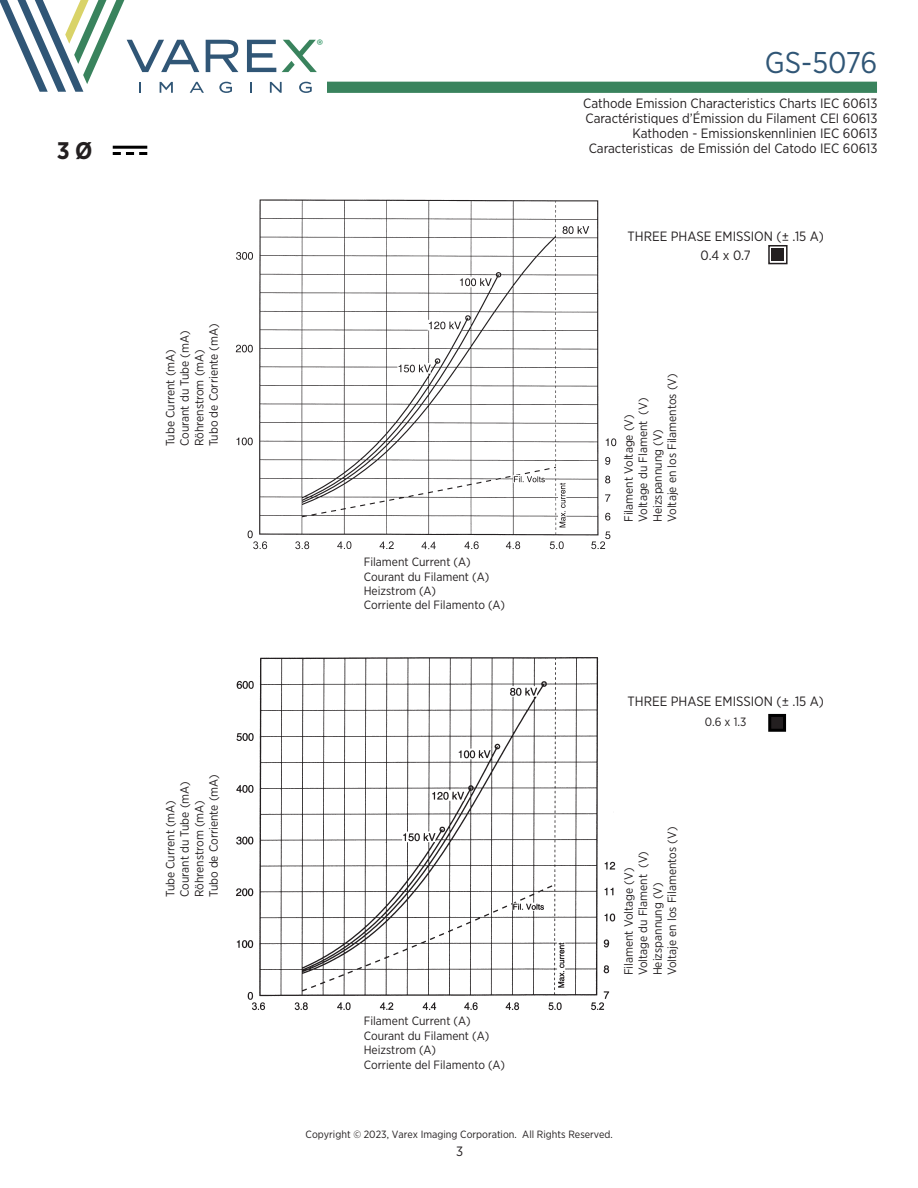
<style>
.page{position:relative;width:918px;height:1188px;background:#fff}
.page>*{position:absolute;margin:0;border:0;box-sizing:border-box;transform-origin:0 0}
.t1{font:30px "Gotham Narrow";letter-spacing:-.01em;color:#305676}
.t2{font:700 24px "Gotham Narrow";color:#231f20}
.t3{font:13.5px "Gotham Narrow";color:#231f20}
.t4{font:12.3px "Neutraface Text Book Alt";color:#0a8348}
.t5{font:12px "Gotham Narrow";color:#231f20}
.t6{font:10.5px "Gotham Narrow";color:#231f20}
</style>
<div class="page">
<div style="left:327px;top:82px;width:550px;height:11px;background:#39835d"></div>
<svg style="left:0;top:0;width:317px;height:93px"></svg>
<img style="left:236px;top:657px;width:380px;height:354px">
<div style="left:770px;top:715px;width:15px;height:15px;background:#231f20"></div>
<div style="left:768px;top:714px;width:18px;height:18px;border:3px solid #000"></div>
<img style="left:235px;top:199px;width:382px;height:351px">
<hr style="left:113px;top:146px;width:34px;height:3px;background:#000">
<svg style="left:113px;top:152px;width:34px;height:3px"></svg>
<div style="left:768px;top:245px;width:20px;height:19px;border:2px solid #231f20"></div>
<div style="left:772px;top:248px;width:12px;height:13px;background:#231f20"></div>
<p class="t2" style="left:57px;top:135px;width:37px">3 Ø</p>
<p class="t5" style="left:206px;top:446px;width:124px;rotate:-90deg">Tubo de Corriente (mA)</p>
<p class="t5" style="left:177px;top:446px;width:117px;rotate:-90deg">Courant du Tube (mA)</p>
<p class="t5" style="left:163px;top:446px;width:99px;rotate:-90deg">Tube Current (mA)</p>
<p class="t5" style="left:192px;top:446px;width:98px;rotate:-90deg">Röhrenstrom (mA)</p>
<p class="t5" style="left:206px;top:897px;width:124px;rotate:-90deg">Tubo de Corriente (mA)</p>
<p class="t5" style="left:177px;top:897px;width:117px;rotate:-90deg">Courant du Tube (mA)</p>
<p class="t5" style="left:163px;top:897px;width:99px;rotate:-90deg">Tube Current (mA)</p>
<p class="t5" style="left:192px;top:897px;width:98px;rotate:-90deg">Röhrenstrom (mA)</p>
<p class="t4" style="left:317px;top:36px;width:8px">®</p>
<p class="t5" style="left:364px;top:555px;width:108px">Filament Current (A)</p>
<p class="t5" style="left:364px;top:569px;width:127px">Courant du Filament (A)</p>
<p class="t5" style="left:364px;top:583px;width:74px">Heizstrom (A)</p>
<p class="t5" style="left:364px;top:598px;width:143px">Corriente del Filamento (A)</p>
<p class="t5" style="left:364px;top:1014px;width:108px">Filament Current (A)</p>
<p class="t5" style="left:364px;top:1028px;width:127px">Courant du Filament (A)</p>
<p class="t5" style="left:364px;top:1043px;width:74px">Heizstrom (A)</p>
<p class="t5" style="left:364px;top:1057px;width:143px">Corriente del Filamento (A)</p>
<h1 class="t1" style="left:765px;top:44px;width:114px">GS-5076</h1>
<p class="t3" style="left:583px;top:95px;width:296px">Cathode Emission Characteristics Charts IEC 60613</p>
<p class="t3" style="left:585px;top:110px;width:294px">Caractéristiques d’Émission du Filament CEI 60613</p>
<p class="t3" style="left:633px;top:125px;width:246px">Kathoden - Emissionskennlinien IEC 60613</p>
<p class="t3" style="left:589px;top:140px;width:290px">Caracteristicas de Emissión del Catodo IEC 60613</p>
<p class="t3" style="left:627px;top:228px;width:198px">THREE PHASE EMISSION (± .15 A)</p>
<p class="t3" style="left:701px;top:247px;width:52px">0.4 x 0.7</p>
<p class="t5" style="left:664px;top:522px;width:150px;rotate:-90deg">Voltaje en los Filamentos (V)</p>
<p class="t5" style="left:636px;top:522px;width:126px;rotate:-90deg">Voltage du Flament (V)</p>
<p class="t5" style="left:621px;top:522px;width:109px;rotate:-90deg">Filament Voltage (V)</p>
<p class="t5" style="left:650px;top:522px;width:94px;rotate:-90deg">Heizspannung (V)</p>
<p class="t3" style="left:627px;top:693px;width:198px">THREE PHASE EMISSION (± .15 A)</p>
<p class="t5" style="left:705px;top:714px;width:43px">0.6 x 1.3</p>
<p class="t5" style="left:664px;top:975px;width:150px;rotate:-90deg">Voltaje en los Filamentos (V)</p>
<p class="t5" style="left:636px;top:975px;width:126px;rotate:-90deg">Voltage du Flament (V)</p>
<p class="t5" style="left:621px;top:975px;width:109px;rotate:-90deg">Filament Voltage (V)</p>
<p class="t5" style="left:650px;top:975px;width:94px;rotate:-90deg">Heizspannung (V)</p>
<p class="t6" style="left:306px;top:1127px;width:309px">Copyright © 2023, Varex Imaging Corporation. All Rights Reserved.</p>
<p class="t3" style="left:456px;top:1142px;width:9px">3</p>
</div>
